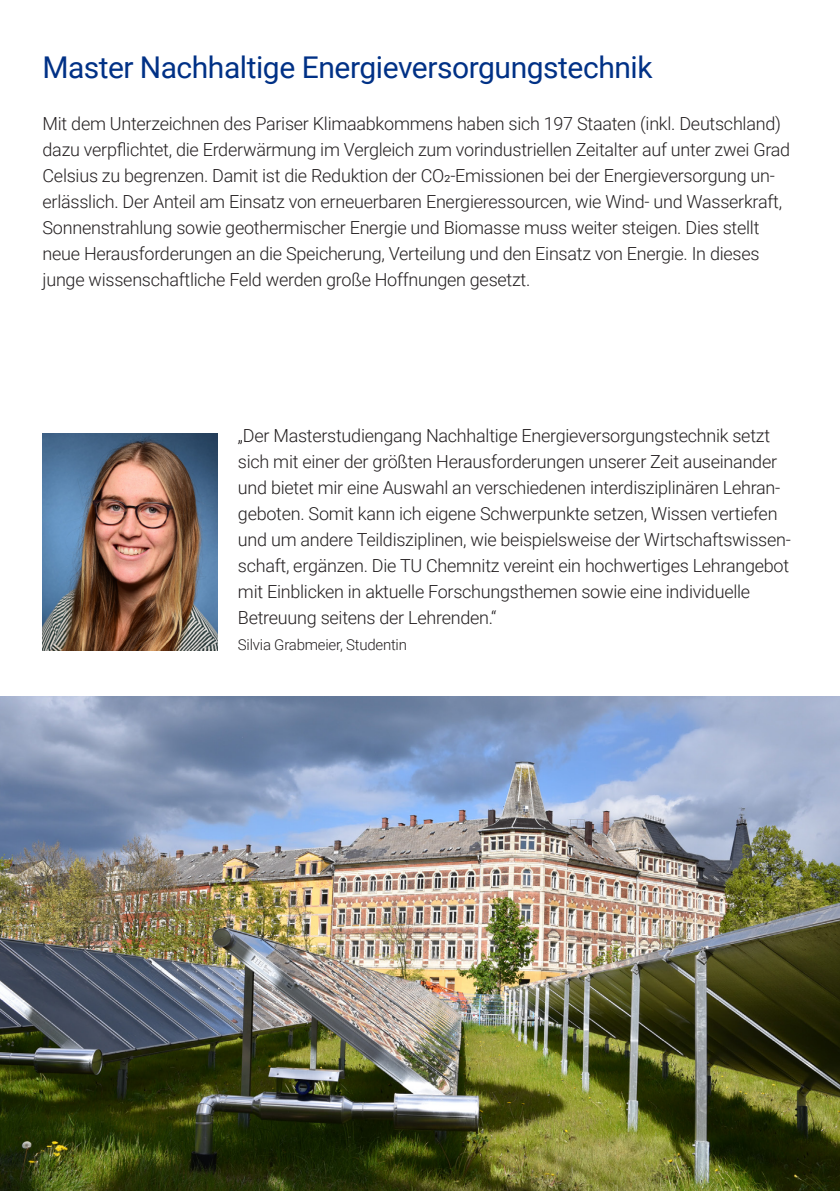
<style>
.page{position:relative;width:840px;height:1191px;background:#fff}
.page>*{position:absolute;margin:0;border:0;box-sizing:border-box;transform-origin:0 0}
.Studienbeschreibung{font:30px "Roboto";letter-spacing:-.015em;color:#003186}
.Mengentext{font:300 18px/26px "Roboto";letter-spacing:-.015em;color:#231f20}
.Marginalien{font:300 15px "Roboto";letter-spacing:-.015em;color:#231f20}
</style>
<div class="page">
<img style="left:0;top:697px;width:839px;height:494px">
<img style="left:43px;top:433px;width:175px;height:217px">
<p class="Studienbeschreibung" style="left:43px;top:46px;width:611px">Master Nachhaltige Energieversorgungstechnik</p>
<p class="Mengentext" style="left:43px;top:110px;width:748px">Mit dem Unterzeichnen des Pariser Klimaabkommens haben sich 197 Staaten (inkl. Deutschland) dazu verpflichtet, die Erderwärmung im Vergleich zum vorindustriellen Zeitalter auf unter zwei Grad Celsius zu begrenzen. Damit ist die Reduktion der CO2-Emissionen bei der Energieversorgung un&shy;erlässlich. Der Anteil am Einsatz von erneuerbaren Energieressourcen, wie Wind- und Wasserkraft, Sonnenstrahlung sowie geothermischer Energie und Biomasse muss weiter steigen. Dies stellt neue Herausforderungen an die Speicherung, Verteilung und den Einsatz von Energie. In dieses junge wissenschaftliche Feld werden große Hoffnungen gesetzt.</p>
<p class="Mengentext" style="left:238px;top:422px;width:554px">„Der Masterstudiengang Nachhaltige Energieversorgungstechnik setzt sich mit einer der größten Herausforderungen unserer Zeit auseinander und bietet mir eine Auswahl an verschiedenen interdisziplinären Lehran&shy;geboten. Somit kann ich eigene Schwerpunkte setzen, Wissen vertiefen und um andere Teildisziplinen, wie beispielsweise der Wirtschaftswissen&shy;schaft, ergänzen. Die TU Chemnitz vereint ein hochwertiges Lehrangebot mit Einblicken in aktuelle Forschungsthemen sowie eine individuelle Betreuung seitens der Lehrenden.“</p>
<p class="Marginalien" style="left:238px;top:634px;width:170px">Silvia Grabmeier, Studentin</p>
</div>
